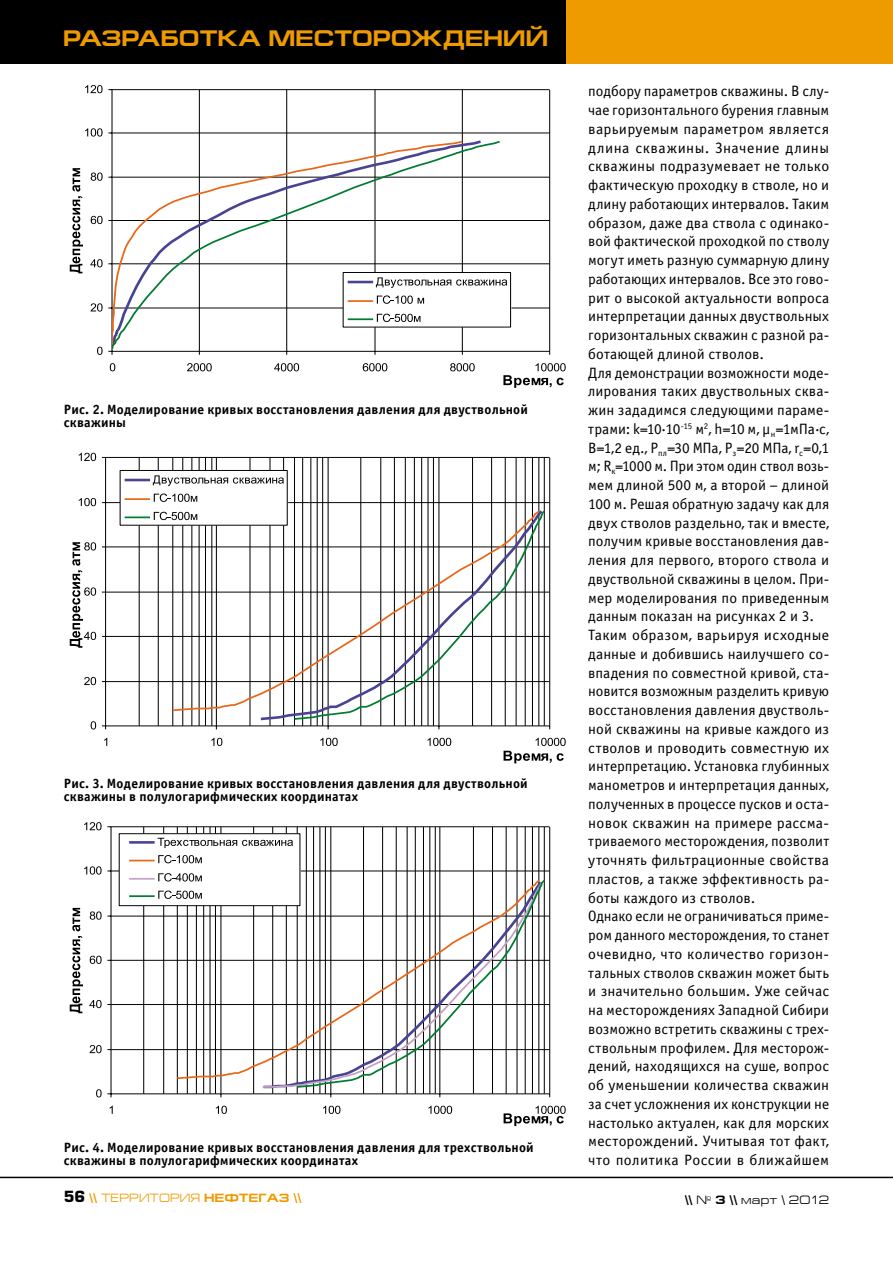
<style>
.page{position:relative;width:893px;height:1263px;background:#fff}
.page>*{position:absolute;margin:0;border:0;box-sizing:border-box;transform-origin:0 0}
.t1{font:700 22.5px "Europe Ext";letter-spacing:-.005em;color:#ee9b00}
.t2{font:15px/18.8px "Officina Sans C";letter-spacing:.005em;color:#000}
.t3{font:700 13.5px/13.5px "Officina Sans C";letter-spacing:.015em;color:#000}
.t4{font:700 12px "Europe Ext";color:#ee9b00}
.t5{font:12px "Europe Ext";letter-spacing:.015em;color:#000}
.s1{font-family:"Europe";font-size:15px;color:#000}
.s2{font-weight:400}
.s3{font-weight:700}
</style>
<div class="page">
<div style="left:0;top:0;width:893px;height:64px;background:#ee9b00"></div>
<div style="left:0;top:0;width:566px;height:64px;background:#000"></div>
<hr style="left:0;top:1177px;width:893px;height:1px;background:#000">
<svg style="left:112px;top:89px;width:438px;height:45px"></svg>
<svg style="left:198px;top:90px;width:353px;height:261px"></svg>
<hr style="left:112px;top:90px;width:1px;height:261px;background:#000">
<hr style="left:112px;top:351px;width:438px;height:1px;background:#000">
<svg style="left:112px;top:139px;width:390px;height:211px"></svg>
<svg style="left:97px;top:347px;width:16px;height:8px"></svg>
<svg style="left:91px;top:303px;width:21px;height:9px"></svg>
<svg style="left:90px;top:259px;width:22px;height:8px"></svg>
<svg style="left:91px;top:216px;width:21px;height:8px"></svg>
<svg style="left:91px;top:173px;width:21px;height:8px"></svg>
<svg style="left:85px;top:128px;width:27px;height:9px"></svg>
<svg style="left:85px;top:85px;width:27px;height:8px"></svg>
<svg style="left:110px;top:363px;width:5px;height:8px"></svg>
<svg style="left:187px;top:363px;width:25px;height:8px"></svg>
<svg style="left:274px;top:363px;width:25px;height:8px"></svg>
<svg style="left:363px;top:363px;width:24px;height:8px"></svg>
<svg style="left:450px;top:363px;width:25px;height:8px"></svg>
<svg style="left:503px;top:363px;width:63px;height:25px"></svg>
<svg style="left:70px;top:168px;width:13px;height:105px"></svg>
<svg style="left:343px;top:272px;width:168px;height:55px"></svg>
<svg style="left:106px;top:457px;width:32px;height:225px"></svg>
<svg style="left:138px;top:457px;width:413px;height:269px"></svg>
<hr style="left:105px;top:457px;width:1px;height:269px;background:#000">
<hr style="left:106px;top:725px;width:444px;height:1px;background:#000">
<svg style="left:171px;top:509px;width:122px;height:203px"></svg>
<svg style="left:293px;top:509px;width:254px;height:212px"></svg>
<svg style="left:91px;top:721px;width:5px;height:8px"></svg>
<svg style="left:84px;top:677px;width:12px;height:8px"></svg>
<svg style="left:79px;top:498px;width:17px;height:8px"></svg>
<svg style="left:79px;top:453px;width:17px;height:8px"></svg>
<svg style="left:104px;top:738px;width:3px;height:8px"></svg>
<svg style="left:211px;top:738px;width:11px;height:8px"></svg>
<svg style="left:320px;top:738px;width:18px;height:8px"></svg>
<svg style="left:427px;top:738px;width:24px;height:8px"></svg>
<svg style="left:504px;top:738px;width:62px;height:25px"></svg>
<svg style="left:70px;top:542px;width:26px;height:106px"></svg>
<svg style="left:120px;top:470px;width:168px;height:55px"></svg>
<svg style="left:111px;top:826px;width:439px;height:224px"></svg>
<svg style="left:143px;top:827px;width:408px;height:267px"></svg>
<hr style="left:111px;top:827px;width:1px;height:267px;background:#000">
<hr style="left:111px;top:1093px;width:439px;height:1px;background:#000">
<svg style="left:175px;top:906px;width:86px;height:174px"></svg>
<svg style="left:261px;top:906px;width:34px;height:183px"></svg>
<svg style="left:295px;top:878px;width:252px;height:211px"></svg>
<svg style="left:96px;top:1089px;width:16px;height:8px"></svg>
<svg style="left:90px;top:1045px;width:21px;height:8px"></svg>
<svg style="left:89px;top:1000px;width:22px;height:8px"></svg>
<svg style="left:90px;top:956px;width:21px;height:8px"></svg>
<svg style="left:90px;top:911px;width:21px;height:9px"></svg>
<svg style="left:84px;top:866px;width:27px;height:8px"></svg>
<svg style="left:84px;top:822px;width:27px;height:8px"></svg>
<svg style="left:110px;top:1106px;width:3px;height:8px"></svg>
<svg style="left:216px;top:1106px;width:11px;height:8px"></svg>
<svg style="left:323px;top:1106px;width:17px;height:8px"></svg>
<svg style="left:428px;top:1106px;width:24px;height:8px"></svg>
<svg style="left:504px;top:1106px;width:62px;height:20px"></svg>
<svg style="left:70px;top:908px;width:13px;height:105px"></svg>
<svg style="left:119px;top:834px;width:182px;height:72px"></svg>
<h1 class="t1" style="left:63px;top:26px;width:487px">разработка месторождений</h1>
<p class="t3" style="left:64px;top:403px;width:466px">Рис. 2. Моделирование кривых восстановления давления для двуствольной скважины</p>
<p class="t3" style="left:64px;top:776px;width:465px">Рис. 3. Моделирование кривых восстановления давления для двуствольной скважины в полулогарифмических координатах</p>
<p class="t3" style="left:64px;top:1140px;width:471px">Рис. 4. Моделирование кривых восстановления давления для трехствольной скважины в полулогарифмических координатах</p>
<p class="t2" style="left:588px;top:82px;width:242px">подбору параметров скважины. В слу&shy;чае горизонтального бурения главным варьируемым параметром является длина скважины. Значение длины скважины подразумевает не только фактическую проходку в стволе, но и длину работающих интервалов. Таким образом, даже два ствола с одинако&shy;вой фактической проходкой по стволу могут иметь разную суммарную длину работающих интервалов. Все это гово&shy;рит о высокой актуальности вопроса интерпретации данных двуствольных горизонтальных скважин с разной ра&shy;ботающей длиной стволов.<br>Для демонстрации возможности моде&shy;лирования таких двуствольных сква&shy;жин зададимся следующими параме&shy;трами: k=10.10<sup>-15</sup> м<sup>2</sup>, h=10 м, μ<sub>н</sub>=1мПа.с, В=1,2 ед., Р<sub>пл</sub>=30 МПа, Р<sub>з</sub>=20 МПа, r<sub>c</sub>=0,1 м; R<sub>к</sub>=1000 м. При этом один ствол возь&shy;мем длиной 500 м, а второй – длиной 100 м. Решая обратную задачу как для двух стволов раздельно, так и вместе, получим кривые восстановления дав&shy;ления для первого, второго ствола и двуствольной скважины в целом. При&shy;мер моделирования по приведенным данным показан на рисунках 2 и 3.<br>Таким образом, варьируя исходные данные и добившись наилучшего со&shy;впадения по совместной кривой, ста&shy;новится возможным разделить кривую восстановления давления двустволь&shy;ной скважины на кривые каждого из стволов и проводить совместную их интерпретацию. Установка глубинных манометров и интерпретация данных, полученных в процессе пусков и оста&shy;новок скважин на примере рассма&shy;триваемого месторождения, позволит уточнять фильтрационные свойства пластов, а также эффективность ра&shy;боты каждого из стволов.<br>Однако если не ограничиваться приме&shy;ром данного месторождения, то станет очевидно, что количество горизон&shy;тальных стволов скважин может быть и значительно большим. Уже сейчас на месторождениях Западной Сибири возможно встретить скважины с трех&shy;ствольным профилем. Для месторож&shy;дений, находящихся на суше, вопрос об уменьшении количества скважин за счет усложнения их конструкции не настолько актуален, как для морских месторождений. Учитывая тот факт, что политика России в ближайшем</p>
<p class="t4" style="left:64px;top:1191px;width:216px"><span class="s1">56</span> \\ <span class="s2">ТЕРРИТОРИЯ</span> НЕФТЕГАЗ</p>
<p class="t4" style="left:293px;top:1191px;width:10px">\\</p>
<p class="t5" style="left:685px;top:1193px;width:146px"><span class="s3">\\</span> № <span class="s3">3 \\</span> март \ 2012</p>
</div>
